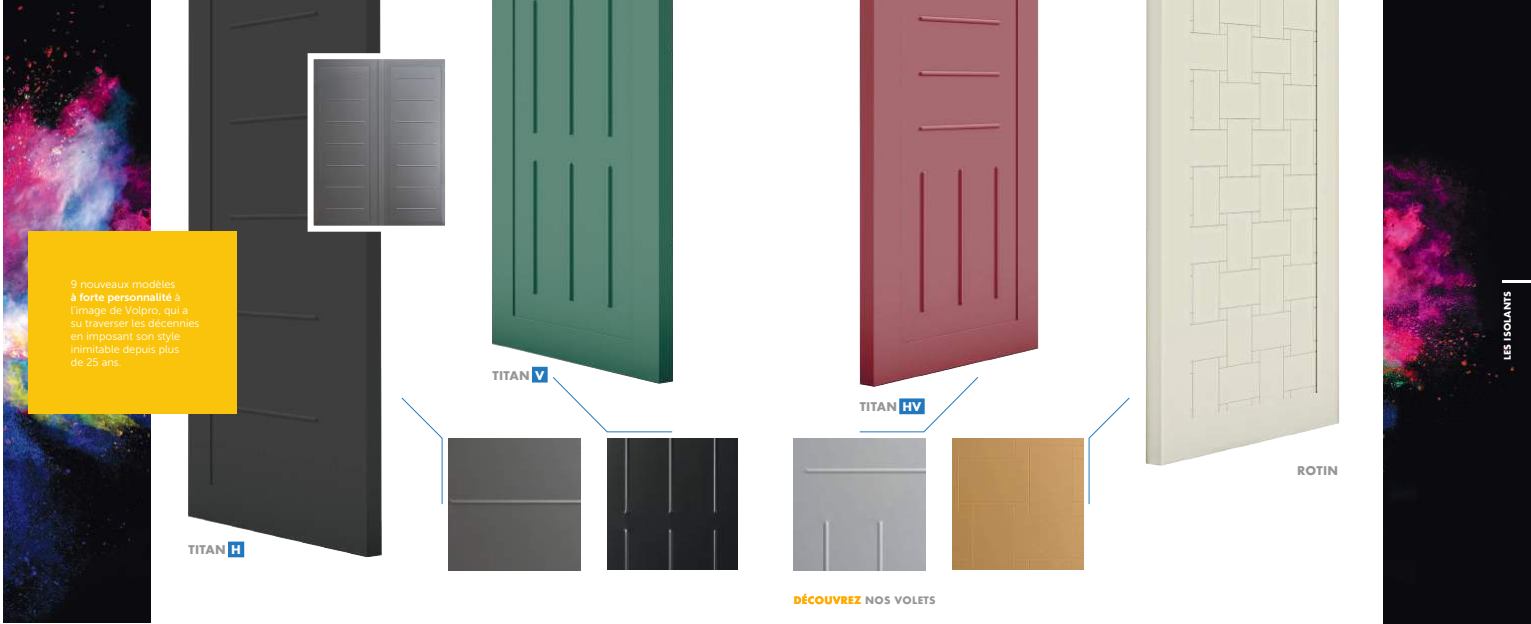
<style>
.page{position:relative;width:1531px;height:624px;background:#fff}
.page>*{position:absolute;margin:0;border:0;box-sizing:border-box;transform-origin:0 0}
.t1{font:700 11.7px "Futura";letter-spacing:.025em;color:#969698}
.t2{font:11px/13px "Museo Sans 300";color:#fff}
.t3{font:11px "Museo Sans 700";color:#fff}
.t4{font:700 10px "Futura";letter-spacing:.025em;color:#fa0}
.t5{font:700 8.9px "Futura";letter-spacing:.025em;color:#fff}
.s1{font-family:"Museo Sans 300"}
.s2{color:#fff}
.s3{color:#969698}
</style>
<div class="page">
<img style="left:1145px;top:0;width:195px;height:466px">
<img style="left:860px;top:0;width:178px;height:376px">
<img style="left:185px;top:0;width:197px;height:558px">
<img style="left:492px;top:0;width:180px;height:383px">
<div style="left:532px;top:367px;width:16px;height:15px;background:#2278bd"></div>
<div style="left:228px;top:541px;width:16px;height:16px;background:#2278bd"></div>
<img style="left:448px;top:438px;width:132px;height:132px">
<img style="left:607px;top:438px;width:130px;height:132px">
<img style="left:794px;top:438px;width:131px;height:132px">
<img style="left:952px;top:438px;width:132px;height:132px">
<img style="left:1383px;top:0;width:148px;height:624px">
<img style="left:3px;top:0;width:147px;height:623px">
<div style="left:28px;top:232px;width:209px;height:182px;background:#f9c40b"></div>
<svg style="left:401px;top:397px;width:42px;height:108px"></svg>
<svg style="left:1088px;top:397px;width:42px;height:108px"></svg>
<svg style="left:552px;top:376px;width:121px;height:57px"></svg>
<svg style="left:859px;top:376px;width:119px;height:57px"></svg>
<img style="left:315px;top:60px;width:129px;height:165px">
<div style="left:308px;top:53px;width:143px;height:179px;border:6px solid #fff"></div>
<hr style="left:1503px;top:280px;width:28px;height:3px;background:#fff">
<p class="t2" style="left:71px;top:278px;width:106px">9 nouveaux modèles</p>
<p class="t3" style="left:71px;top:291px;width:111px">à forte personnalité <span class="s1">à</span></p>
<p class="t2" style="left:71px;top:304px;width:130px">l’image de Volpro, qui a su traverser les décennies en imposant son style inimitable depuis plus<br>de 25 ans.</p>
<p class="t1" style="left:189px;top:541px;width:54px">TITAN <span class="s2">H</span></p>
<p class="t1" style="left:492px;top:366px;width:53px">TITAN <span class="s2">V</span></p>
<p class="t1" style="left:860px;top:398px;width:63px">TITAN <span class="s2">HV</span></p>
<p class="t4" style="left:794px;top:593px;width:143px">DÉCOUVREZ <span class="s2">NOS</span> <span class="s3">V</span><span class="s2">OLE</span><span class="s3">T</span><span class="s2">S</span></p>
<p class="t1" style="left:1297px;top:462px;width:43px">ROTIN</p>
<p class="t5" style="left:1501px;top:360px;width:71px;rotate:-90deg">LES ISOLANTS</p>
</div>
